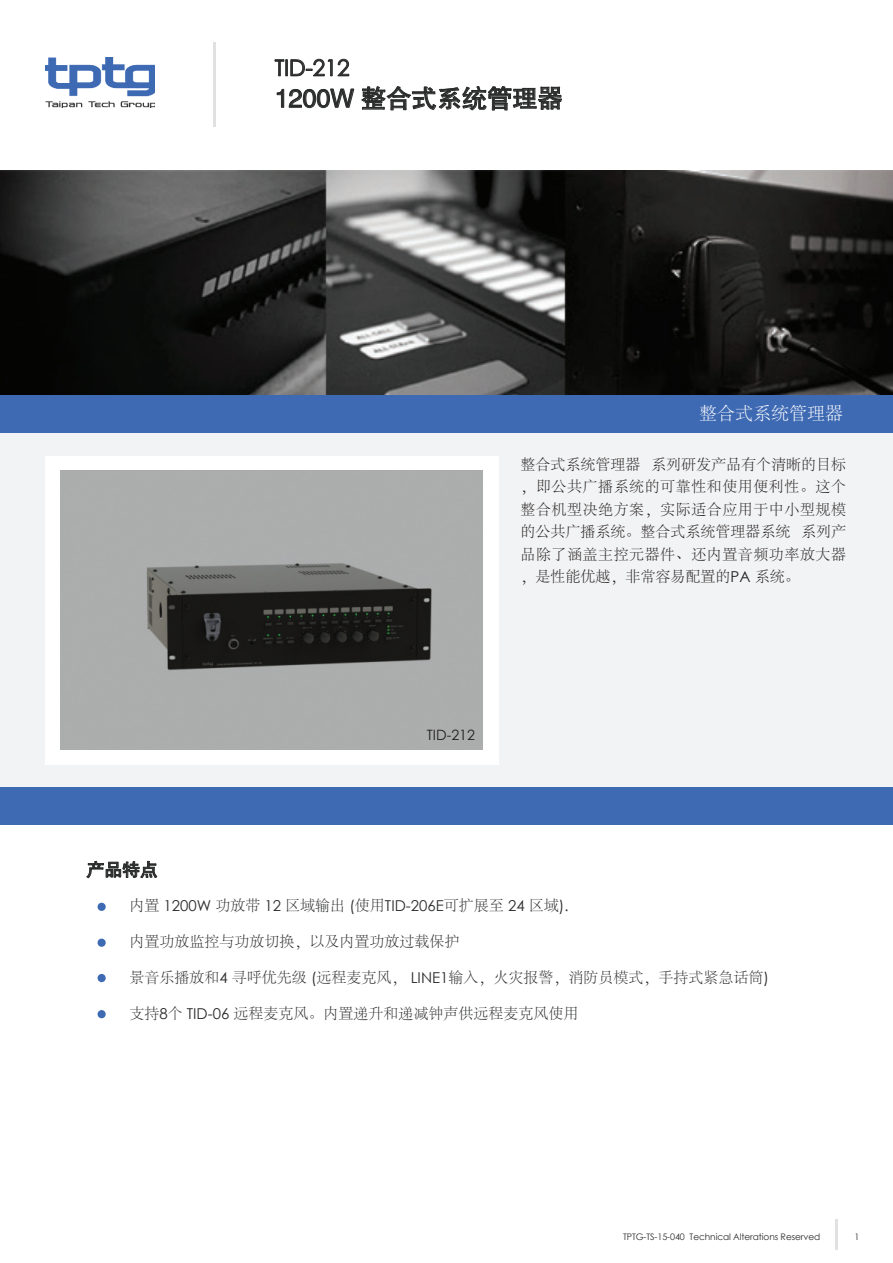
<style>
.page{position:relative;width:893px;height:1263px;background:#fff}
.page>*{position:absolute;margin:0;border:0;box-sizing:border-box;transform-origin:0 0}
.t1{font:25.5px "FZHTK GBK1 0";letter-spacing:-.01em;color:#2b2c2c}
.t2{font:22.5px "Century Gothic";letter-spacing:-.01em;color:#2b2c2c}
.t3{font:300 18px "Adobe Song Std";color:#fff}
.t4{font:18px "FZHTK GBK1 0";color:#2b2c2c}
.t5{font:300 15px/22.5px "Adobe Song Std";color:#231f20;text-align:justify}
.t6{font:300 15px "Adobe Song Std";color:#2b2c2c}
.t7{font:15px "Century Gothic";color:#2b2c2c}
.t8{font:14.25px "Century Gothic";color:#231f20}
.t9{font:9px "Century Gothic";letter-spacing:-.01em;color:#2b2c2c}
.s1{font-family:"Century Gothic";font-weight:400}
.s2{font-family:"Adobe Song Std";font-weight:300}
</style>
<div class="page">
<img style="left:45px;top:58px;width:110px;height:49px">
<hr style="left:213px;top:43px;width:3px;height:84px;background:#e0e1e0">
<svg style="left:275px;top:59px;width:74px;height:17px"></svg>
<div style="left:0;top:433px;width:893px;height:354px;background:#f2f3f4"></div>
<div style="left:45px;top:456px;width:453px;height:309px;background:#fff"></div>
<img style="left:61px;top:471px;width:422px;height:278px">
<div style="left:0;top:787px;width:893px;height:38px;background:#3e6ab4"></div>
<hr style="left:835px;top:1219px;width:3px;height:31px;background:#e0e1e0">
<img style="left:0;top:171px;width:893px;height:225px">
<div style="left:0;top:396px;width:893px;height:37px;background:#3e6ab4"></div>
<div style="left:98px;top:903px;width:8px;height:8px;background:#3e6ab4;border-radius:50%"></div>
<div style="left:98px;top:939px;width:8px;height:8px;background:#3e6ab4;border-radius:50%"></div>
<div style="left:98px;top:974px;width:8px;height:8px;background:#3e6ab4;border-radius:50%"></div>
<div style="left:98px;top:1010px;width:8px;height:8px;background:#3e6ab4;border-radius:50%"></div>
<svg style="left:277px;top:89px;width:77px;height:19px"></svg>
<svg style="left:361px;top:86px;width:202px;height:24px"></svg>
<svg style="left:86px;top:861px;width:71px;height:17px"></svg>
<h2 class="t2" style="left:275px;top:52px;width:76px">TID-212</h2>
<h1 class="t1" style="left:275px;top:84px;width:290px">1200W 整合式系统管理器</h1>
<p class="t4" style="left:87px;top:860px;width:73px">产品特点</p>
<p class="t3" style="left:699px;top:404px;width:145px">整合式系统管理器</p>
<p class="t5" style="left:520px;top:454px;width:327px">整合式系统管理器 系列研发产品有个清晰的目标，即公共广播系统的可靠性和使用便利性。这个整合机型决绝方案，实际适合应用于中小型规模的公共广播系统。整合式系统管理器系统 系列产品除了涵盖主控元器件、还内置音频功率放大器，是性能优越，非常容易配置的<span class="s1">PA</span> 系统。</p>
<p class="t8" style="left:427px;top:725px;width:50px">TID-212</p>
<p class="t7" style="left:129px;top:895px;width:441px"><span class="s2">内置</span> 1200W <span class="s2">功放带</span> 12 <span class="s2">区域输出</span> (<span class="s2">使用</span>TID-206E<span class="s2">可扩展至</span> 24 <span class="s2">区域</span>).</p>
<p class="t6" style="left:129px;top:933px;width:331px">内置功放监控与功放切换，以及内置功放过载保护</p>
<p class="t6" style="left:129px;top:969px;width:641px">景音乐播放和<span class="s1">4</span> 寻呼优先级 <span class="s1">(</span>远程麦克风， <span class="s1">LINE1</span>输入，火灾报警，消防员模式，手持式紧急话筒<span class="s1">)</span></p>
<p class="t6" style="left:129px;top:1005px;width:451px">支持<span class="s1">8</span>个 <span class="s1">TID-06</span> 远程麦克风。内置递升和递减钟声供远程麦克风使用</p>
<p class="t9" style="left:623px;top:1230px;width:199px">TPTG-TS-15-040 Technical Alterations Reserved</p>
<p class="t9" style="left:854px;top:1230px;width:6px">1</p>
</div>
